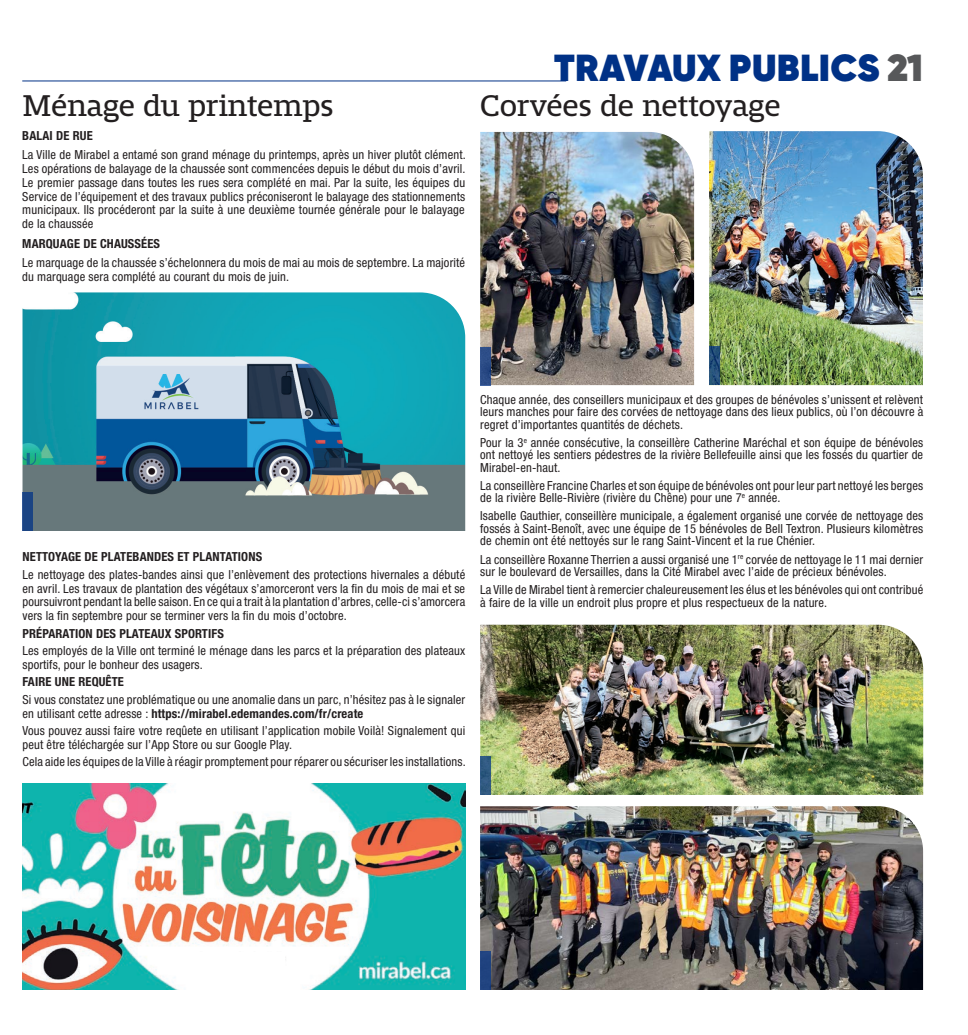
<style>
.page{position:relative;width:968px;height:1035px;background:#fff}
.page>*{position:absolute;margin:0;border:0;box-sizing:border-box;transform-origin:0 0}
.t1{font:800 37.62px "Gilroy";letter-spacing:.01em;color:#003186}
.t2{font:31.25px "Mislab Std";letter-spacing:-.01em;color:#231f20}
.t3{font:condensed 12.5px/13.8px "Helvetica Neue LT Std";letter-spacing:.01em;color:#231f20}
.t4{font:700 condensed 12.5px "Helvetica Neue LT Std";letter-spacing:.01em;color:#231f20}
.s1{color:#57585a}
.s2{font-weight:700}
</style>
<div class="page">
<hr style="left:22px;top:80px;width:544px;height:1px;background:#003186">
<img style="left:22px;top:292px;width:443px;height:239px">
<img style="left:22px;top:784px;width:443px;height:206px">
<img style="left:480px;top:806px;width:443px;height:184px">
<img style="left:480px;top:625px;width:443px;height:170px">
<img style="left:709px;top:131px;width:213px;height:254px">
<img style="left:480px;top:132px;width:214px;height:253px">
<div style="left:480px;top:952px;width:11px;height:38px;background:#1f427f"></div>
<svg style="left:709px;top:347px;width:11px;height:38px"></svg>
<div style="left:480px;top:347px;width:11px;height:38px;background:#2c4c87"></div>
<div style="left:22px;top:493px;width:11px;height:38px;background:#1b4483"></div>
<div style="left:480px;top:757px;width:11px;height:38px;background:#305a81"></div>
<div style="left:194px;top:952px;width:91px;height:29px;background:#fff"></div>
<h1 class="t1" style="left:554px;top:44px;width:370px">TRAVAUX PUBLICS <span class="s1">21</span></h1>
<h2 class="t2" style="left:22px;top:90px;width:313px">Ménage du printemps</h2>
<h2 class="t2" style="left:480px;top:90px;width:302px">Corvées de nettoyage</h2>
<p class="t4" style="left:22px;top:128px;width:72px">BALAI DE RUE</p>
<p class="t3" style="left:22px;top:148px;width:445px;text-align:justify">La Ville de Mirabel a entamé son grand ménage du printemps, après un hiver plutôt clément.<br>Les opérations de balayage de la chaussée sont commencées depuis le début du mois d’avril.<br>Le premier passage dans toutes les rues sera complété en mai. Par la suite, les équipes du Service de l’équipement et des travaux publics préconiseront le balayage des stationnements municipaux. Ils procéderont par la suite à une deuxième tournée générale pour le balayage de la chaussée</p>
<p class="t4" style="left:22px;top:236px;width:139px">MARQUAGE DE CHAUSSÉES</p>
<p class="t3" style="left:22px;top:256px;width:444px">Le marquage de la chaussée s’échelonnera du mois de mai au mois de septembre. La majorité du marquage sera complété au courant du mois de juin.</p>
<p class="t4" style="left:22px;top:549px;width:241px">NETTOYAGE DE PLATEBANDES ET PLANTATIONS</p>
<p class="t3" style="left:22px;top:568px;width:444px;text-align:justify">Le nettoyage des plates-bandes ainsi que l’enlèvement des protections hivernales a débuté en avril. Les travaux de plantation des végétaux s’amorceront vers la fin du mois de mai et se poursuivront pendant la belle saison. En ce qui a trait à la plantation d’arbres, celle-ci s’amorcera vers la fin septembre pour se terminer vers la fin du mois d’octobre.</p>
<p class="t4" style="left:22px;top:626px;width:203px">PRÉPARATION DES PLATEAUX SPORTIFS</p>
<p class="t3" style="left:22px;top:644px;width:444px">Les employés de la Ville ont terminé le ménage dans les parcs et la préparation des plateaux sportifs, pour le bonheur des usagers.</p>
<p class="t4" style="left:22px;top:674px;width:103px">FAIRE UNE REQUÊTE</p>
<p class="t3" style="left:22px;top:693px;width:444px">Si vous constatez une problématique ou une anomalie dans un parc, n’hésitez pas à le signaler en utilisant cette adresse : <span class="s2">https://mirabel.edemandes.com/fr/create</span></p>
<p class="t3" style="left:22px;top:724px;width:444px">Vous pouvez aussi faire votre reqûete en utilisant l’application mobile Voilà! Signalement qui peut être téléchargée sur l’App Store ou sur Google Play.</p>
<p class="t3" style="left:22px;top:755px;width:444px">Cela aide les équipes de la Ville à réagir promptement pour réparer ou sécuriser les installations.</p>
<p class="t3" style="left:480px;top:393px;width:444px;line-height:12.5px;text-align:justify">Chaque année, des conseillers municipaux et des groupes de bénévoles s’unissent et relèvent leurs manches pour faire des corvées de nettoyage dans des lieux publics, où l’on découvre à regret d’importantes quantités de déchets.</p>
<p class="t3" style="left:480px;top:436px;width:444px;line-height:12.5px;text-align:justify">Pour la 3<sup>e</sup> année consécutive, la conseillère Catherine Maréchal et son équipe de bénévoles ont nettoyé les sentiers pédestres de la rivière Bellefeuille ainsi que les fossés du quartier de Mirabel-en-haut.</p>
<p class="t3" style="left:480px;top:479px;width:444px;line-height:12.5px">La conseillère Francine Charles et son équipe de bénévoles ont pour leur part nettoyé les berges de la rivière Belle-Rivière (rivière du Chêne) pour une 7<sup>e</sup> année.</p>
<p class="t3" style="left:480px;top:510px;width:444px;line-height:12.5px;text-align:justify">Isabelle Gauthier, conseillère municipale, a également organisé une corvée de nettoyage des fossés à Saint-Benoît, avec une équipe de 15 bénévoles de Bell Textron. Plusieurs kilomètres de chemin ont été nettoyés sur le rang Saint-Vincent et la rue Chénier.</p>
<p class="t3" style="left:480px;top:553px;width:444px;line-height:12.5px">La conseillère Roxanne Therrien a aussi organisé une 1<sup>re</sup> corvée de nettoyage le 11 mai dernier sur le boulevard de Versailles, dans la Cité Mirabel avec l’aide de précieux bénévoles.</p>
<p class="t3" style="left:480px;top:583px;width:444px;line-height:12.5px">La Ville de Mirabel tient à remercier chaleureusement les élus et les bénévoles qui ont contribué à faire de la ville un endroit plus propre et plus respectueux de la nature.</p>
</div>
